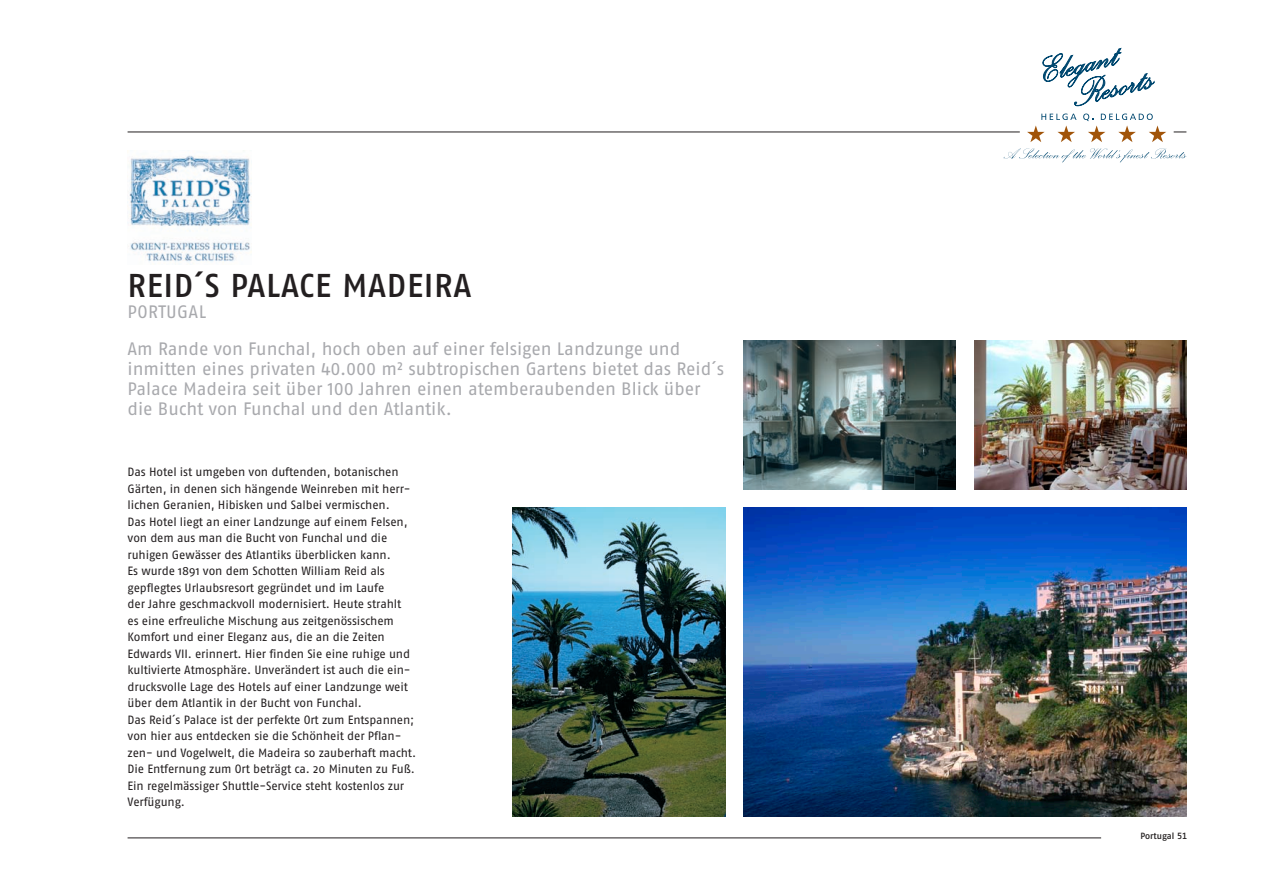
<style>
.page{position:relative;width:1263px;height:893px;background:#fff}
.page>*{position:absolute;margin:0;border:0;box-sizing:border-box;transform-origin:0 0}
.t1{font:33px "Fago No Medium TF";letter-spacing:.02em;color:#231f20}
.t2{font:18px/20.2px "Fago No Regular LF";letter-spacing:-.005em;color:#a8a9ad}
.t3{font:18px "Fago No";letter-spacing:.02em;color:#a8a9ad}
.t4{font:12px/16.5px "Fago No";letter-spacing:-.01em;color:#231f20}
.t5{font:9px "Fago No Medium TF";color:#231f20}
</style>
<div class="page">
<hr style="left:128px;top:132px;width:892px;height:1px;background:#231f20">
<svg style="left:1174px;top:132px;width:12px;height:1px"></svg>
<hr style="left:128px;top:838px;width:973px;height:1px;background:#231f20">
<svg style="left:1041px;top:114px;width:35px;height:6px"></svg>
<svg style="left:1004px;top:148px;width:182px;height:14px"></svg>
<svg style="left:1027px;top:126px;width:17px;height:16px"></svg>
<svg style="left:1057px;top:126px;width:18px;height:16px"></svg>
<svg style="left:1083px;top:114px;width:83px;height:28px"></svg>
<svg style="left:1042px;top:48px;width:112px;height:58px"></svg>
<img style="left:974px;top:340px;width:212px;height:149px">
<img style="left:128px;top:155px;width:124px;height:108px">
<img style="left:743px;top:508px;width:443px;height:308px">
<img style="left:513px;top:508px;width:212px;height:308px">
<img style="left:743px;top:340px;width:212px;height:149px">
<h1 class="t1" style="left:128px;top:266px;width:345px">REID´S PALACE MADEIRA</h1>
<h2 class="t3" style="left:128px;top:301px;width:80px">PORTUGAL</h2>
<p class="t2" style="left:128px;top:338px;width:598px">Am Rande von Funchal, hoch oben auf einer felsigen landzunge und inmitten eines privaten 40.000 m² subtropischen Gartens bietet das Reid´s Palace Madeira seit über 100 Jahren einen atemberaubenden blick über die bucht von Funchal und den Atlantik.</p>
<p class="t4" style="left:128px;top:464px;width:290px">Das Hotel ist umgeben von duftenden, botanischen Gärten, in denen sich hängende Weinreben mit herr&shy;lichen Geranien, Hibisken und Salbei vermischen.<br>Das Hotel liegt an einer Landzunge auf einem Felsen, von dem aus man die Bucht von Funchal und die ruhigen Gewässer des Atlantiks überblicken kann.<br>Es wurde 1891 von dem Schotten William Reid als gepflegtes Urlaubsresort gegründet und im Laufe<br>der Jahre geschmackvoll modernisiert. Heute strahlt<br>es eine erfreuliche Mischung aus zeitgenössischem Komfort und einer Eleganz aus, die an die Zeiten Edwards VII. erinnert. Hier finden Sie eine ruhige und kultivierte Atmosphäre. Unverändert ist auch die ein&shy;drucksvolle Lage des Hotels auf einer Landzunge weit über dem Atlantik in der Bucht von Funchal.<br>Das Reid´s Palace ist der perfekte Ort zum Entspannen; von hier aus entdecken sie die Schönheit der Pflan&shy;zen- und Vogelwelt, die Madeira so zauberhaft macht.<br>Die Entfernung zum Ort beträgt ca. 20 Minuten zu Fuß.<br>Ein regelmässiger Shuttle-Service steht kostenlos zur Verfügung.</p>
<p class="t5" style="left:1140px;top:830px;width:49px">PORTUGAL 51</p>
</div>
